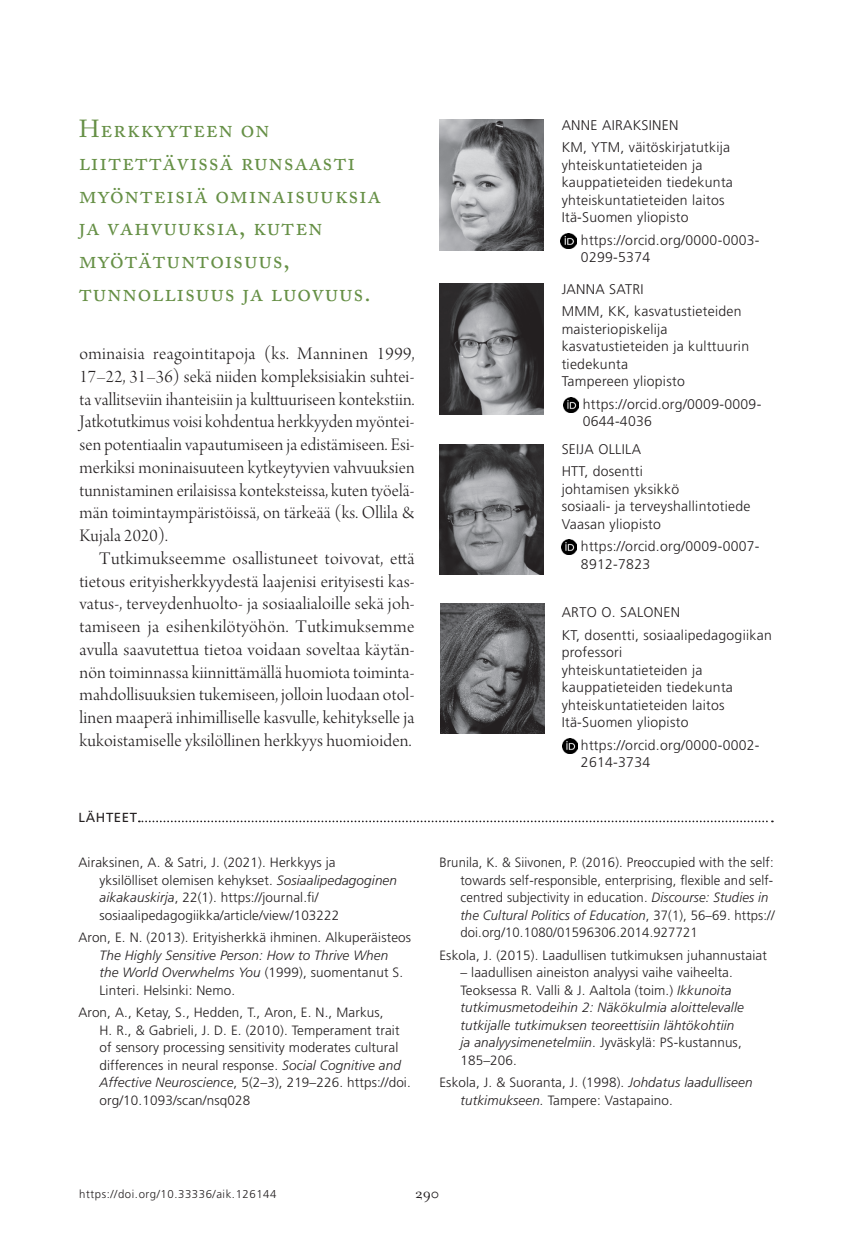
<style>
.page{position:relative;width:859px;height:1241px;background:#fff}
.page>*{position:absolute;margin:0;border:0;box-sizing:border-box;transform-origin:0 0}
.NOSTO_uusi{font:24.5px/32.7px "Adobe Caslon Pro";letter-spacing:.03em;color:#669046}
.leipis_sis{font:18.72px/22.8px "Arno Pro Light Display";letter-spacing:.01em;color:#231f20;text-align:justify}
.t1{font:15.75px "Filosofia OT";color:#231f20}
.kirjoittajan_nimikkeet{font:300 14px/17.5px "Frutiger LT Std";letter-spacing:.02em;color:#231f20}
.kirjoittaja{font:300 14px "Frutiger LT Std";letter-spacing:.02em;color:#231f20}
.t2{font:300 13.47px/17.5px "Frutiger LT Std";letter-spacing:.01em;color:#231f20}
.t3{font:italic 300 13.47px/17.5px "Frutiger LT Std";letter-spacing:.01em;color:#231f20}
.t4{font:13.12px "Frutiger LT Std";letter-spacing:.05em;color:#231f20}
.Frutiger_ylätunniste{font:300 11.38px "Frutiger LT Std";letter-spacing:.05em;color:#231f20}
.s1{font-style:italic}
.s2{font-style:normal}
</style>
<div class="page">
<svg style="left:139px;top:820px;width:633px;height:2px"></svg>
<img style="left:439px;top:119px;width:104px;height:131px">
<img style="left:439px;top:283px;width:104px;height:131px">
<img style="left:563px;top:397px;width:15px;height:15px">
<img style="left:560px;top:233px;width:16px;height:15px">
<img style="left:440px;top:603px;width:103px;height:130px">
<img style="left:561px;top:539px;width:15px;height:15px">
<img style="left:439px;top:444px;width:104px;height:130px">
<img style="left:562px;top:738px;width:15px;height:15px">
<p class="NOSTO_uusi" style="left:79px;top:112px;width:303px">Herkkyyteen on liitettävissä runsaasti myönteisiä ominaisuuksia ja vahvuuksia, kuten myötätuntoisuus, tunnollisuus ja luovuus.</p>
<p class="leipis_sis" style="left:79px;top:343px;width:336px">ominaisia reagointitapoja (ks. Manninen 1999, 17–22, 31–36) sekä niiden kompleksisiakin suhtei&shy;ta vallitseviin ihanteisiin ja kulttuuriseen kontekstiin.<br>Jatkotutkimus voisi kohdentua herkkyyden myöntei&shy;sen potentiaalin vapautumiseen ja edistämiseen. Esi&shy;merkiksi moninaisuuteen kytkeytyvien vahvuuksien tunnistaminen erilaisissa konteksteissa, kuten työelä&shy;män toimintaympäristöissä, on tärkeää (ks. Ollila &amp; Kujala 2020).</p>
<p class="leipis_sis" style="left:79px;top:548px;width:336px;text-indent:20px">Tutkimukseemme osallistuneet toivovat, että tietous erityisherkkyydestä laajenisi erityisesti kas&shy;vatus-, terveydenhuolto- ja sosiaalialoille sekä joh&shy;tamiseen ja esihenkilötyöhön. Tutkimuksemme avulla saavutettua tietoa voidaan soveltaa käytän&shy;nön toiminnassa kiinnittämällä huomiota toiminta&shy;mahdollisuuksien tukemiseen, jolloin luodaan otol&shy;linen maaperä inhimilliselle kasvulle, kehitykselle ja kukoistamiselle yksilöllinen herkkyys huomioiden.</p>
<p class="t4" style="left:78px;top:810px;width:60px">LÄHTEET</p>
<p class="t2" style="left:99px;top:854px;width:299px;text-indent:-21px">Airaksinen, A. &amp; Satri, J. (2021). Herkkyys ja yksilölliset olemisen kehykset. <span class="s1">Sosiaalipedagoginen aikakauskirja</span>, 22(1). https://journal.fi/ sosiaalipedagogiikka/article/view/103222</p>
<p class="t2" style="left:78px;top:929px;width:334px">Aron, E. N. (2013). Erityisherkkä ihminen. Alkuperäisteos</p>
<p class="t3" style="left:99px;top:946px;width:305px">The Highly Sensitive Person: How to Thrive When the World Overwhelms You <span class="s2">(1999), suomentanut S.<br>Linteri. Helsinki: Nemo.</span></p>
<p class="t2" style="left:99px;top:1004px;width:313px;text-indent:-21px">Aron, A., Ketay, S., Hedden, T., Aron, E. N., Markus,<br>H. R., &amp; Gabrieli, J. D. E. (2010). Temperament trait of sensory processing sensitivity moderates cultural differences in neural response. <span class="s1">Social Cognitive and Affective Neuroscience</span>, 5(2–3), 219–226. https://doi. org/10.1093/scan/nsq028</p>
<p class="kirjoittaja" style="left:561px;top:117px;width:118px">ANNE AIRAKSINEN</p>
<p class="kirjoittajan_nimikkeet" style="left:561px;top:139px;width:173px">KM, YTM, väitöskirjatutkija yhteiskuntatieteiden ja kauppatieteiden tiedekunta yhteiskuntatieteiden laitos<br>Itä-Suomen yliopisto</p>
<p class="kirjoittajan_nimikkeet" style="left:580px;top:231px;width:180px">https://orcid.org/0000-0003-<br>0299-5374</p>
<p class="kirjoittaja" style="left:561px;top:281px;width:83px">JANNA SATRI</p>
<p class="kirjoittajan_nimikkeet" style="left:561px;top:303px;width:189px">MMM, KK, kasvatustieteiden maisteriopiskelija kasvatustieteiden ja kulttuurin tiedekunta<br>Tampereen yliopisto</p>
<p class="kirjoittajan_nimikkeet" style="left:582px;top:395px;width:180px">https://orcid.org/0009-0009-<br>0644-4036</p>
<p class="kirjoittaja" style="left:561px;top:441px;width:81px">SEIJA OLLILA</p>
<p class="kirjoittajan_nimikkeet" style="left:561px;top:462px;width:190px">HTT, dosentti<br>johtamisen yksikkö<br>sosiaali- ja terveyshallintotiede<br>Vaasan yliopisto</p>
<p class="kirjoittajan_nimikkeet" style="left:580px;top:537px;width:180px">https://orcid.org/0009-0007-<br>8912-7823</p>
<p class="kirjoittaja" style="left:561px;top:604px;width:120px">ARTO O. SALONEN</p>
<p class="kirjoittajan_nimikkeet" style="left:561px;top:626px;width:211px">KT, dosentti, sosiaalipedagogiikan professori<br>yhteiskuntatieteiden ja kauppatieteiden tiedekunta yhteiskuntatieteiden laitos<br>Itä-Suomen yliopisto</p>
<p class="kirjoittajan_nimikkeet" style="left:580px;top:736px;width:180px">https://orcid.org/0000-0002-<br>2614-3734</p>
<p class="t2" style="left:460px;top:853px;width:315px;text-indent:-21px">Brunila, K. &amp; Siivonen, P. (2016). Preoccupied with the self: towards self-responsible, enterprising, flexible and self&shy;centred subjectivity in education. <span class="s1">Discourse: Studies in the Cultural Politics of Education</span>, 37(1), 56–69. https:// doi.org/10.1080/01596306.2014.927721</p>
<p class="t2" style="left:439px;top:946px;width:329px">Eskola, J. (2015). Laadullisen tutkimuksen juhannustaiat</p>
<p class="t3" style="left:460px;top:963px;width:285px"><span class="s2">– laadullisen aineiston analyysi vaihe vaiheelta.<br>Teoksessa R. Valli &amp; J. Aaltola (toim.)</span> Ikkunoita tutkimusmetodeihin 2: Näkökulmia aloittelevalle tutkijalle tutkimuksen teoreettisiin lähtökohtiin ja analyysimenetelmiin<span class="s2">. Jyväskylä: PS-kustannus, 185–206.</span></p>
<p class="t2" style="left:460px;top:1073px;width:293px;text-indent:-21px">Eskola, J. &amp; Suoranta, J. (1998). <span class="s1">Johdatus laadulliseen tutkimukseen.</span> Tampere: Vastapaino.</p>
<p class="Frutiger_ylätunniste" style="left:79px;top:1187px;width:199px">https://doi.org/10.33336/aik.126144</p>
<p class="t1" style="left:415px;top:1183px;width:25px">290</p>
</div>
